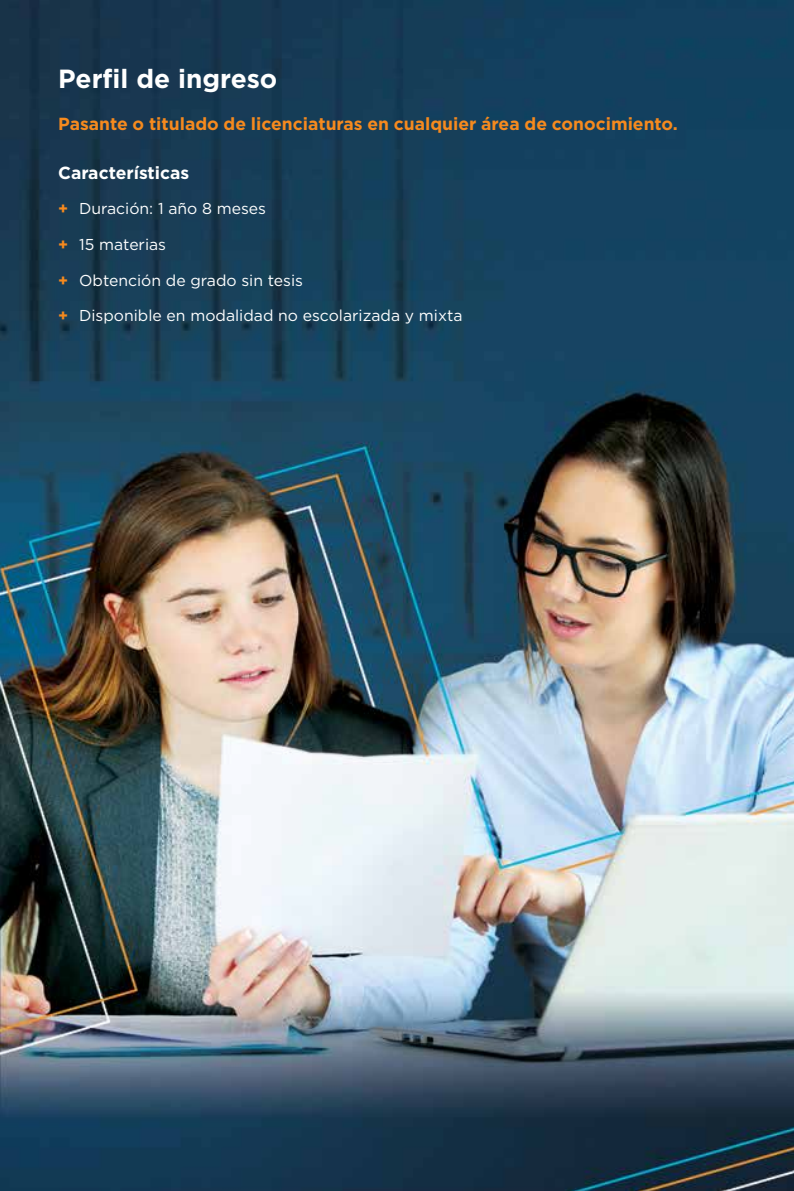
<style>
.page{position:relative;width:794px;height:1191px;background:#fff}
.page>*{position:absolute;margin:0;border:0;box-sizing:border-box;transform-origin:0 0}
.t1{font:700 26.25px "Gotham";color:#fff}
.t2{font:700 17.5px "Gotham";color:#f68a1e}
.t3{font:700 17.5px "Gotham";color:#fff}
.t4{font:15.75px "Gotham";color:#fff}
.s1{font-weight:700;color:#f68a1e}
</style>
<div class="page">
<img style="left:0;top:0;width:794px;height:1191px">
<h1 class="t1" style="left:58px;top:61px;width:221px">Perfil de ingreso</h1>
<p class="t2" style="left:58px;top:112px;width:621px">Pasante o titulado de licenciaturas en cualquier área de conocimiento.</p>
<p class="t3" style="left:58px;top:161px;width:133px">Características</p>
<p class="t4" style="left:58px;top:199px;width:209px"><span class="s1">+</span> Duración: 1 año 8 meses</p>
<p class="t4" style="left:58px;top:234px;width:109px"><span class="s1">+</span> 15 materias</p>
<p class="t4" style="left:58px;top:270px;width:246px"><span class="s1">+</span> Obtención de grado sin tesis</p>
<p class="t4" style="left:58px;top:305px;width:406px"><span class="s1">+</span> Disponible en modalidad no escolarizada y mixta</p>
</div>
